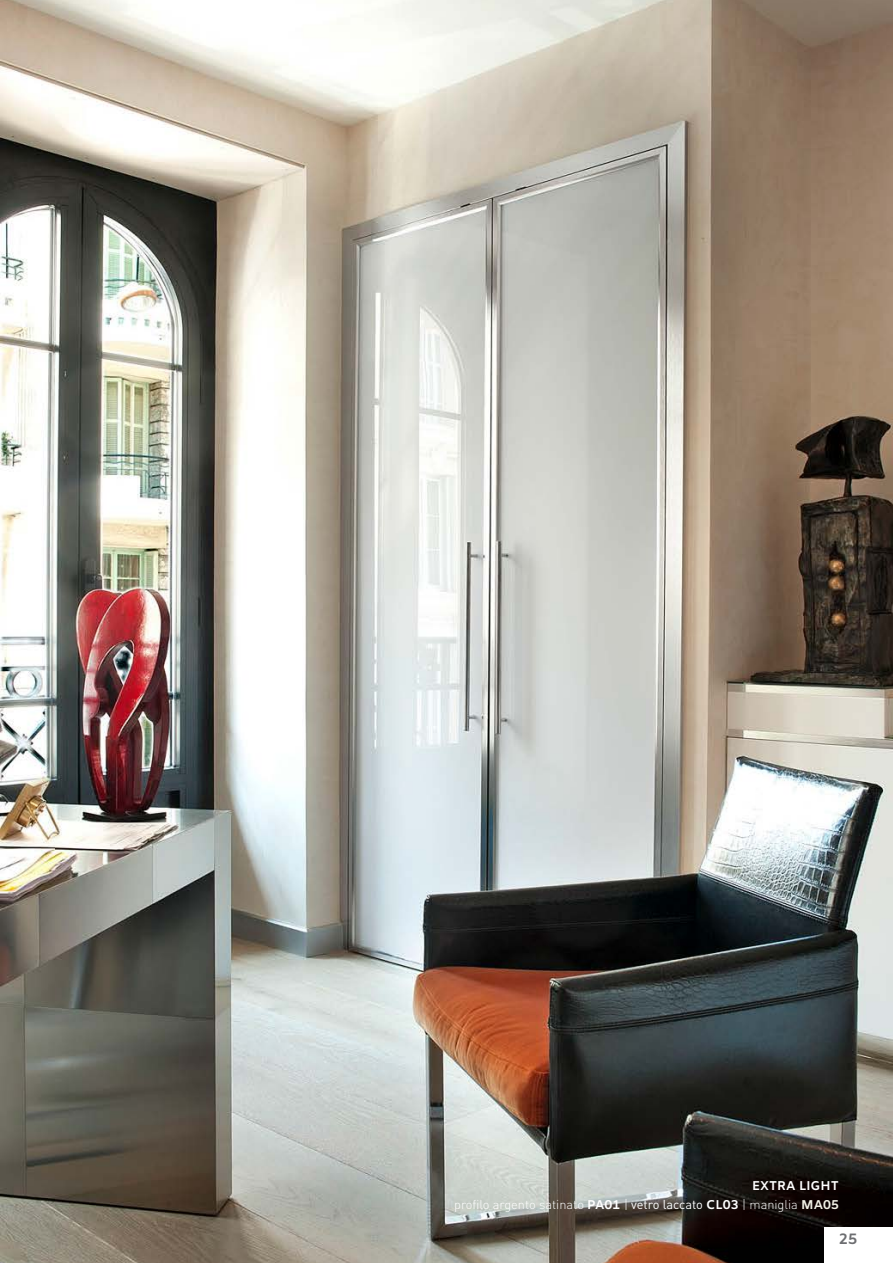
<style>
.page{position:relative;width:893px;height:1263px;background:#fff}
.page>*{position:absolute;margin:0;border:0;box-sizing:border-box;transform-origin:0 0}
.t1{font:700 15px "Amiko";color:#6d6e71}
.t2{font:300 12.75px "DIN Pro";color:#fff}
.t3{font:700 12.75px "Amiko";color:#fff}
.s1{font-family:"Amiko";font-weight:700}
.s2{font-weight:400}
.s3{font-family:"Amiko";font-weight:700;color:#f2f1e6}
</style>
<div class="page">
<img style="left:0;top:0;width:893px;height:1263px">
<div style="left:825px;top:1227px;width:68px;height:36px;background:#fff"></div>
<p class="t3" style="left:752px;top:1178px;width:88px">EXTRA LIGHT</p>
<p class="t2" style="left:454px;top:1196px;width:386px">profilo argento satinato <span class="s1">PA01</span> | <span class="s2">vetro laccato</span> <span class="s1">CL03</span> | maniglia <span class="s3">MA05</span></p>
<p class="t1" style="left:839px;top:1229px;width:20px">25</p>
</div>
